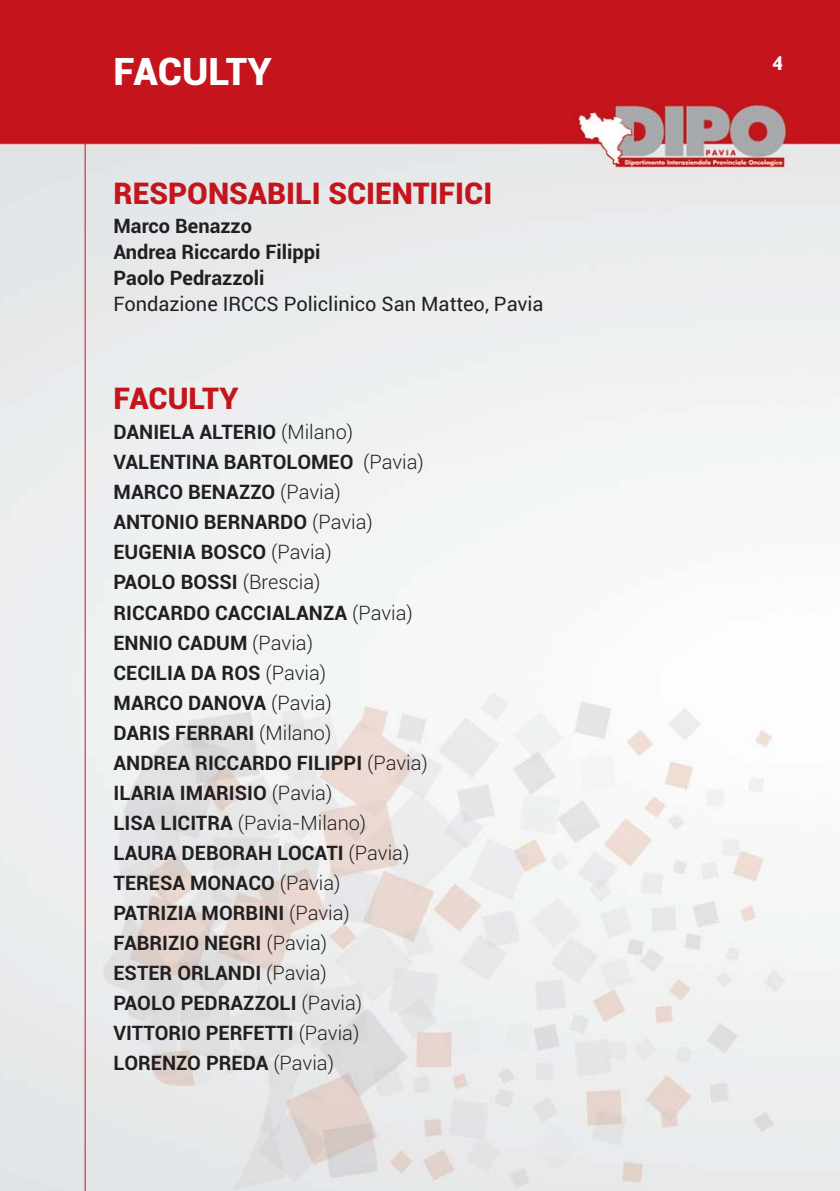
<style>
.page{position:relative;width:840px;height:1191px;background:#fff}
.page>*{position:absolute;margin:0;border:0;box-sizing:border-box;transform-origin:0 0}
.t1{font:900 38px "Roboto";color:#fff}
.t2{font:900 30px "Roboto";color:#c4151c}
.t3{font:700 20px/30px "Roboto";color:#231f20}
.t4{font:20px "Roboto";color:#231f20}
.t5{font:700 20px "Gill Sans";color:#fff}
.s1{font-weight:300}
</style>
<div class="page">
<img style="left:0;top:0;width:839px;height:1191px">
<hr style="left:85px;top:0;width:1px;height:1191px;background:#c4151c">
<h1 class="t1" style="left:113px;top:58px;width:160px">FACULTY</h1>
<h2 class="t2" style="left:113px;top:183px;width:380px">RESPONSABILI SCIENTIFICI</h2>
<p class="t3" style="left:113px;top:214px;width:208px;line-height:26px">Marco Benazzo<br>Andrea Riccardo Filippi<br>Paolo Pedrazzoli</p>
<p class="t4" style="left:113px;top:295px;width:431px">Fondazione IRCCS Policlinico San Matteo, Pavia</p>
<h2 class="t2" style="left:113px;top:388px;width:126px">FACULTY</h2>
<p class="t3" style="left:113px;top:419px;width:315px">DANIELA ALTERIO <span class="s1">(Milano)<br></span>VALENTINA BARTOLOMEO <span class="s1">(Pavia)<br></span>MARCO BENAZZO <span class="s1">(Pavia)<br></span>ANTONIO BERNARDO <span class="s1">(Pavia)<br></span>EUGENIA BOSCO <span class="s1">(Pavia)<br></span>PAOLO BOSSI <span class="s1">(Brescia)<br></span>RICCARDO CACCIALANZA <span class="s1">(Pavia)<br></span>ENNIO CADUM <span class="s1">(Pavia)<br></span>CECILIA DA ROS <span class="s1">(Pavia)<br></span>MARCO DANOVA <span class="s1">(Pavia)<br></span>DARIS FERRARI <span class="s1">(Milano)<br></span>ANDREA RICCARDO FILIPPI <span class="s1">(Pavia)<br></span>ILARIA IMARISIO <span class="s1">(Pavia)<br></span>LISA LICITRA <span class="s1">(Pavia-Milano)<br></span>LAURA DEBORAH LOCATI <span class="s1">(Pavia)<br></span>TERESA MONACO <span class="s1">(Pavia)<br></span>PATRIZIA MORBINI <span class="s1">(Pavia)<br></span>FABRIZIO NEGRI <span class="s1">(Pavia)<br></span>ESTER ORLANDI <span class="s1">(Pavia)<br></span>PAOLO PEDRAZZOLI <span class="s1">(Pavia)<br></span>VITTORIO PERFETTI <span class="s1">(Pavia)<br></span>LORENZO PREDA <span class="s1">(Pavia)</span></p>
<p class="t5" style="left:771px;top:57px;width:13px">4</p>
</div>
